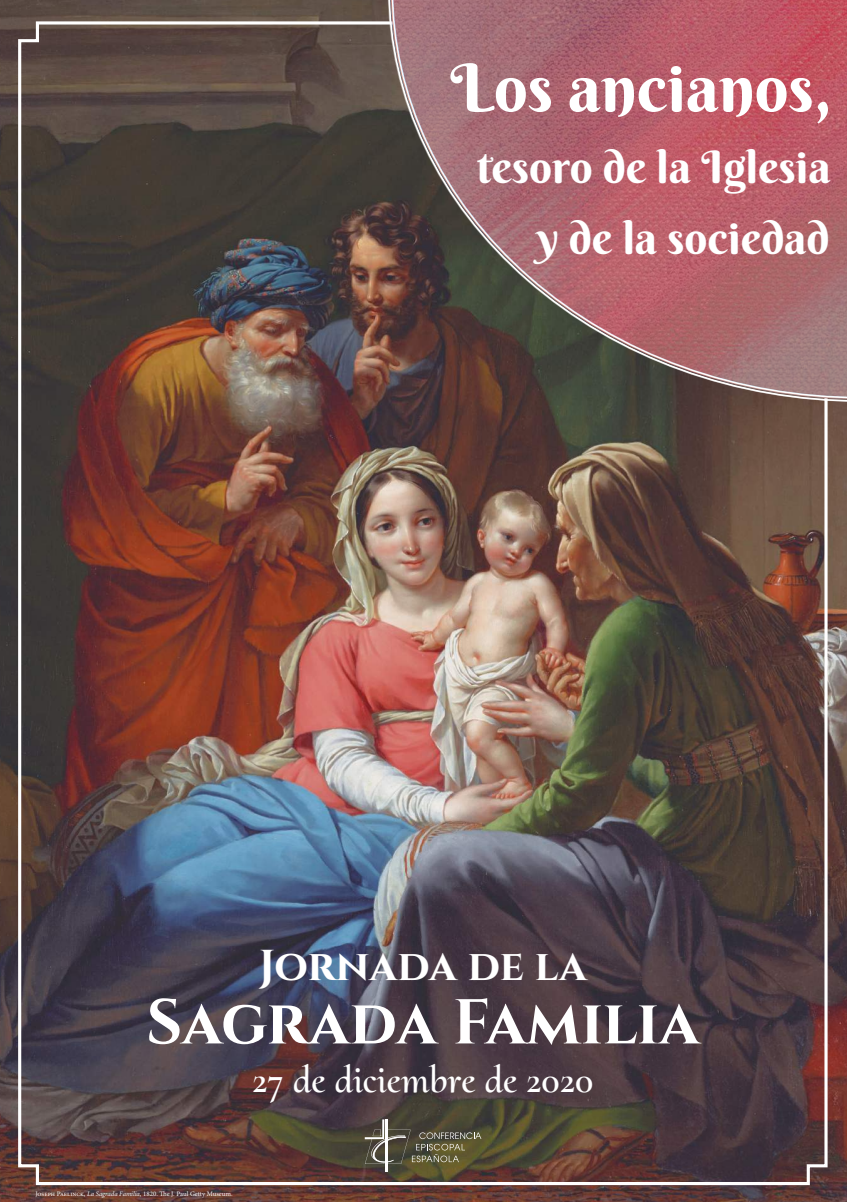
<style>
.page{position:relative;width:847px;height:1202px;background:#fff}
.page>*{position:absolute;margin:0;border:0;box-sizing:border-box;transform-origin:0 0}
.t1{font:66.25px "Berkshire Swash";color:#fff}
.t2{font:700 63.12px "Cinzel";letter-spacing:-.01em;color:#fff}
.t3{font:44.81px/71.6px "Berkshire Swash";color:#fff;text-align:right}
.t4{font:700 43.12px "Cinzel";letter-spacing:-.005em;color:#fff}
.t5{font:600 38.12px "Cormorant Upright";color:#fff}
.t6{font:6.88px "Minion Pro";color:#fff}
.s1{font-style:italic}
</style>
<div class="page">
<img style="left:0;top:0;width:846px;height:1201px">
<img style="left:17px;top:20px;width:811px;height:1166px">
<svg style="left:390px;top:0;width:456px;height:399px;background:#9a5d63"></svg>
<h1 class="t1" style="left:450px;top:47px;width:383px">Los ancianos,</h1>
<h3 class="t3" style="left:476px;top:131px;width:355px">tesoro de la Iglesia y de la sociedad</h3>
<h3 class="t4" style="left:258px;top:939px;width:329px">Jornada de la</h3>
<h2 class="t2" style="left:146px;top:983px;width:555px">Sagrada Familia</h2>
<h3 class="t5" style="left:252px;top:1056px;width:342px">27 de diciembre de 2020</h3>
<p class="t6" style="left:35px;top:1188px;width:198px">Joseph Paelinck, <span class="s1">La Sagrada Familia</span>, 1820. The J. Paul Getty Museum.</p>
</div>
